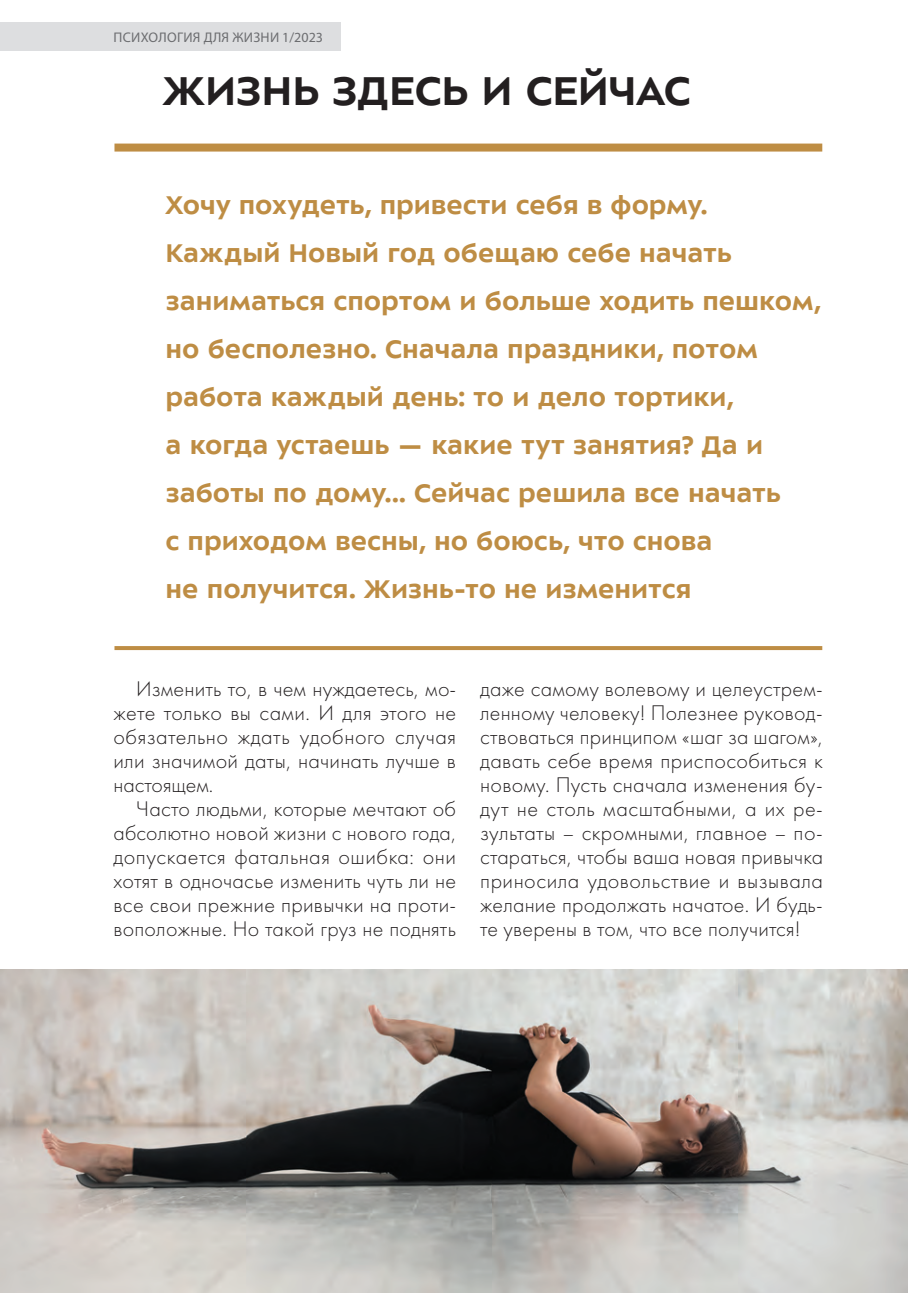
<style>
.page{position:relative;width:908px;height:1293px;background:#fff}
.page>*{position:absolute;margin:0;border:0;box-sizing:border-box;transform-origin:0 0}
.Headline{font:700 44px "ALS Sector";color:#231f20}
.ЦИТАТА{font:700 28px/48px "ALS Sector";color:#be8d44}
.вопрос-ответ{font:300 22px/24px "Futura New";letter-spacing:.01em;color:#231f20;text-align:justify}
.t1{font:14px "Myriad Pro";letter-spacing:.02em;color:#6c6d70}
</style>
<div class="page">
<div style="left:1px;top:23px;width:340px;height:28px;background:#dddee0"></div>
<div style="left:114px;top:144px;width:707px;height:8px;background:#be8d44"></div>
<svg style="left:114px;top:646px;width:707px;height:4px;background:#bf8f47"></svg>
<img style="left:0;top:969px;width:907px;height:324px">
<p class="t1" style="left:114px;top:28px;width:211px">ПСИХОЛОГИЯ ДЛЯ ЖИЗНИ 1/2023</p>
<p class="Headline" style="left:162px;top:68px;width:529px">ЖИЗНЬ ЗДЕСЬ И СЕЙЧАС</p>
<p class="ЦИТАТА" style="left:165px;top:181px;width:656px">Хочу похудеть, привести себя в форму.<br>Каждый Новый год обещаю себе начать заниматься спортом и больше ходить пешком, но бесполезно. Сначала праздники, потом работа каждый день: то и дело тортики,<br>а когда устаешь — какие тут занятия? Да и заботы по дому... Сейчас решила все начать<br>с приходом весны, но боюсь, что снова<br>не получится. Жизнь-то не изменится</p>
<p class="вопрос-ответ" style="left:113px;top:677px;width:344px;text-indent:23px">Изменить то, в чем нуждаетесь, мо&shy;жете только вы сами. И для этого не обязательно ждать удобного случая или значимой даты, начинать лучше в настоящем.</p>
<p class="вопрос-ответ" style="left:113px;top:797px;width:344px;text-indent:23px">Часто людьми, которые мечтают об абсолютно новой жизни с нового года, допускается фатальная ошибка: они хотят в одночасье изменить чуть ли не все свои прежние привычки на проти&shy;воположные. Но такой груз не поднять</p>
<p class="вопрос-ответ" style="left:480px;top:677px;width:344px">даже самому волевому и целеустрем&shy;ленному человеку! Полезнее руковод&shy;ствоваться принципом «шаг за шагом», давать себе время приспособиться к новому. Пусть сначала изменения бу&shy;дут не столь масштабными, а их ре&shy;зультаты – скромными, главное – по&shy;стараться, чтобы ваша новая привычка приносила удовольствие и вызывала желание продолжать начатое. И будь&shy;те уверены в том, что все получится!</p>
</div>
